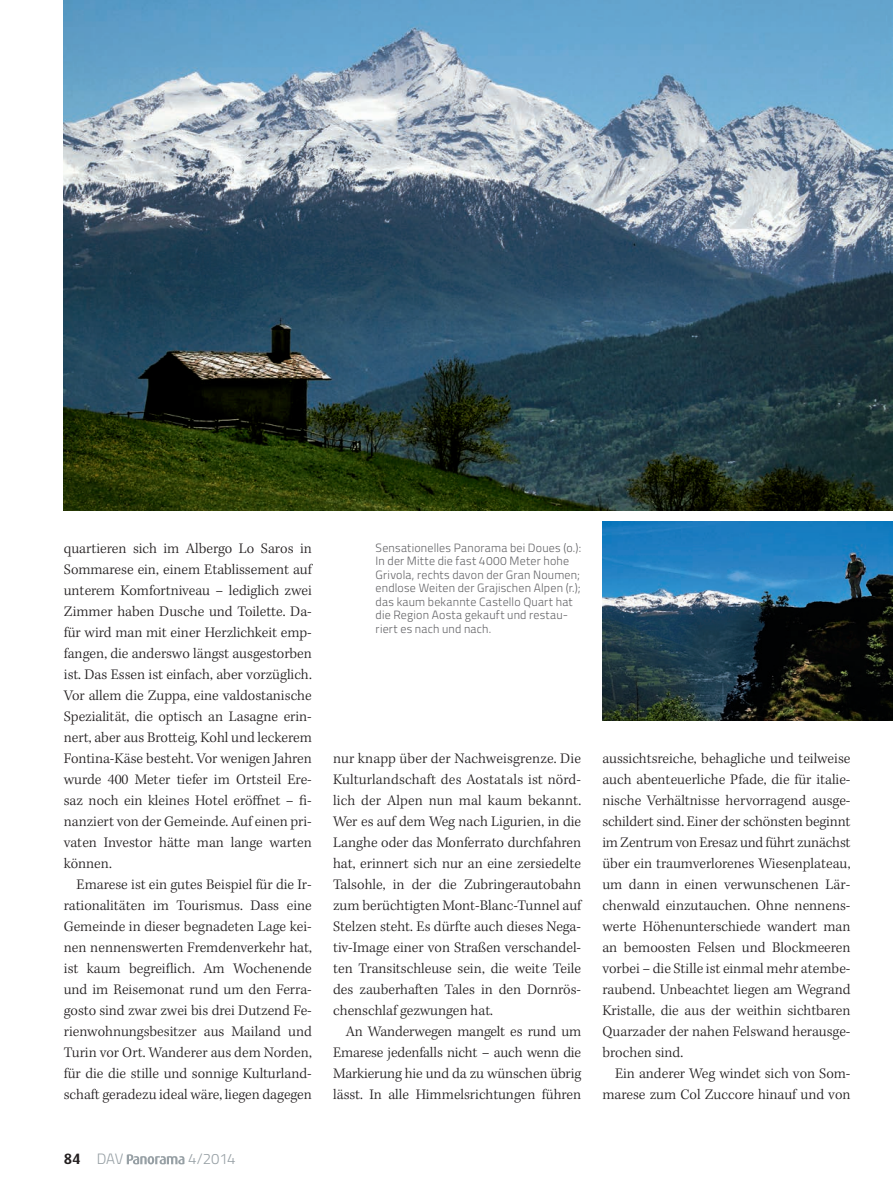
<style>
.page{position:relative;width:893px;height:1191px;background:#fff}
.page>*{position:absolute;margin:0;border:0;box-sizing:border-box;transform-origin:0 0}
.t1{font:300 15px/21px "Kepler Std";color:#231f20;text-align:justify}
.t2{font:300 15px "Titillium";letter-spacing:-.02em;color:#97a0a5}
.t3{font:300 12px/13.5px "Titillium";letter-spacing:.015em;color:#636366}
.s1{font-family:"Dax";font-weight:700;color:#231f20}
</style>
<div class="page">
<svg style="left:127px;top:1154px;width:57px;height:10px"></svg>
<img style="left:64px;top:0;width:829px;height:510px">
<img style="left:602px;top:521px;width:291px;height:199px">
<p class="t1" style="left:64px;top:538px;width:250px">quartieren sich im Albergo Lo Saros in Sommarese ein, einem Etablissement auf unterem Komfortniveau – lediglich zwei Zimmer haben Dusche und Toilette. Da&shy;für wird man mit einer Herzlichkeit emp&shy;fangen, die anderswo längst ausgestorben ist. Das Essen ist einfach, aber vorzüglich.<br>Vor allem die Zuppa, eine valdostanische Spezialität, die optisch an Lasagne erin&shy;nert, aber aus Brotteig, Kohl und leckerem Fontina-Käse besteht. Vor wenigen Jahren wurde 400 Meter tiefer im Ortsteil Ere&shy;saz noch ein kleines Hotel eröffnet – fi&shy;nanziert von der Gemeinde. Auf einen pri&shy;vaten Investor hätte man lange warten können.</p>
<p class="t1" style="left:64px;top:874px;width:250px;text-indent:13px">Emarese ist ein gutes Beispiel für die Ir&shy;rationalitäten im Tourismus. Dass eine Gemeinde in dieser begnadeten Lage kei&shy;nen nennenswerten Fremdenverkehr hat, ist kaum begreiflich. Am Wochenende und im Reisemonat rund um den Ferra&shy;gosto sind zwar zwei bis drei Dutzend Fe&shy;rienwohnungsbesitzer aus Mailand und Turin vor Ort. Wanderer aus dem Norden, für die die stille und sonnige Kulturland&shy;schaft geradezu ideal wäre, liegen dagegen</p>
<p class="t3" style="left:376px;top:540px;width:207px">Sensationelles Panorama bei Doues (o.):<br>In der Mitte die fast 4000 Meter hohe Grivola, rechts davon der Gran Noumen; endlose Weiten der Grajischen Alpen (r.); das kaum bekannte Castello Quart hat die Region Aosta gekauft und restau&shy;riert es nach und nach.</p>
<p class="t1" style="left:333px;top:748px;width:250px">nur knapp über der Nachweisgrenze. Die Kulturlandschaft des Aostatals ist nörd&shy;lich der Alpen nun mal kaum bekannt.<br>Wer es auf dem Weg nach Ligurien, in die Langhe oder das Monferrato durchfahren hat, erinnert sich nur an eine zersiedelte Talsohle, in der die Zubringerautobahn zum berüchtigten Mont-Blanc-Tunnel auf Stelzen steht. Es dürfte auch dieses Nega&shy;tiv-Image einer von Straßen verschandel&shy;ten Transitschleuse sein, die weite Teile des zauberhaften Tales in den Dornrös&shy;chenschlaf gezwungen hat.</p>
<p class="t1" style="left:333px;top:1021px;width:250px;text-indent:13px">An Wanderwegen mangelt es rund um Emarese jedenfalls nicht – auch wenn die Markierung hie und da zu wünschen übrig lässt. In alle Himmelsrichtungen führen</p>
<p class="t1" style="left:602px;top:748px;width:250px">aussichtsreiche, behagliche und teilweise auch abenteuerliche Pfade, die für italie&shy;nische Verhältnisse hervorragend ausge&shy;schildert sind. Einer der schönsten beginnt im Zentrum von Eresaz und führt zunächst über ein traumverlorenes Wiesenplateau, um dann in einen verwunschenen Lär&shy;chenwald einzutauchen. Ohne nennens&shy;werte Höhenunterschiede wandert man an bemoosten Felsen und Blockmeeren vorbei – die Stille ist einmal mehr atembe&shy;raubend. Unbeachtet liegen am Wegrand Kristalle, die aus der weithin sichtbaren Quarzader der nahen Felswand herausge&shy;brochen sind.</p>
<p class="t1" style="left:602px;top:1063px;width:250px;text-align:right">Ein anderer Weg windet sich von Som&shy;marese zum Col Zuccore hinauf und von</p>
<p class="t2" style="left:64px;top:1148px;width:61px"><span class="s1">84</span> DAV</p>
<p class="t2" style="left:188px;top:1148px;width:49px">4/2014</p>
</div>
